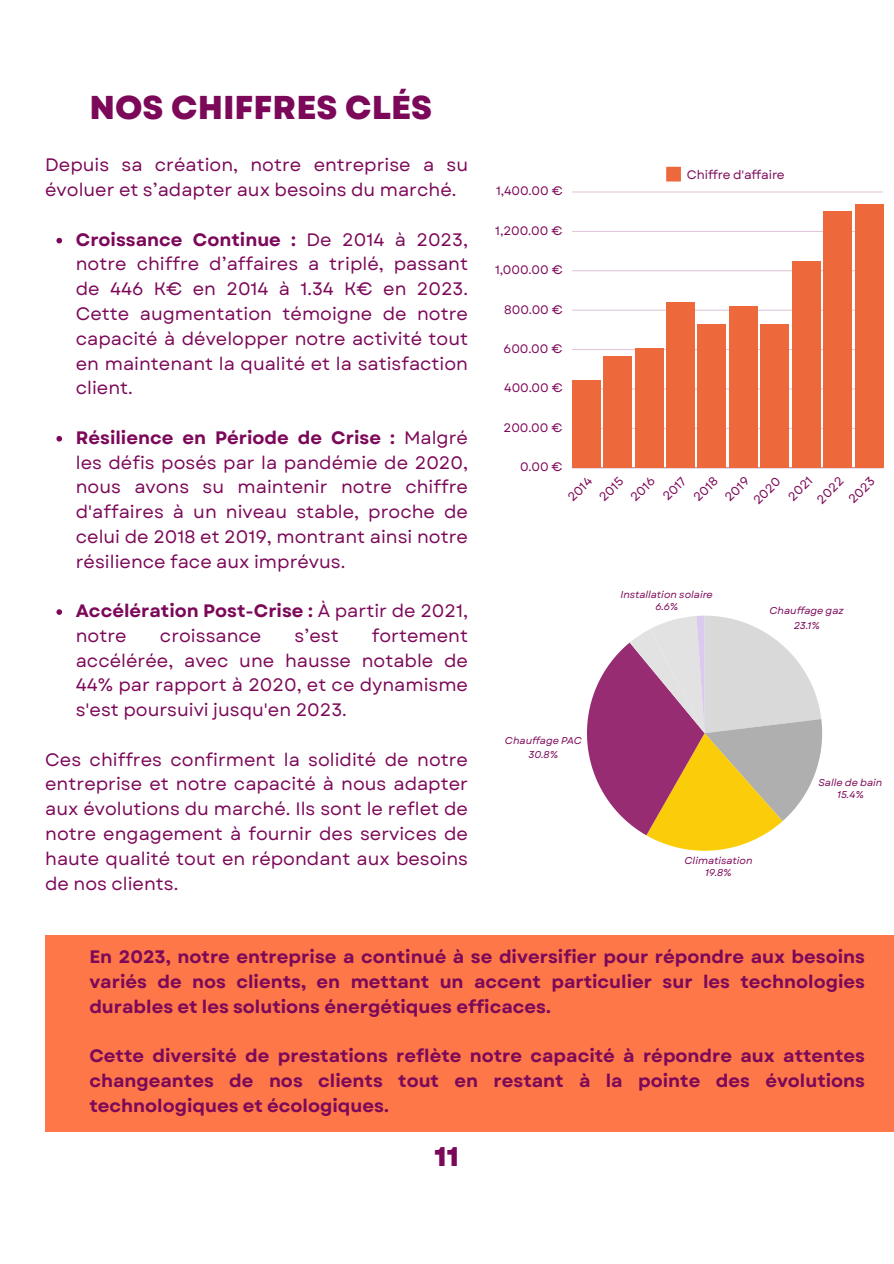
<style>
.page{position:relative;width:894px;height:1264px;background:#fff}
.page>*{position:absolute;margin:0;border:0;box-sizing:border-box;transform-origin:0 0}
.t1{font:800 33px "Garet";color:#7c0859}
.t2{font:800 27px "Garet";color:#7c0859}
.t3{font:18px/24.8px "Garet";color:#7c0859;text-align:justify}
.t4{font:700 18px/24.8px "Garet";color:#7c0859;text-align:justify}
.t5{font:12.3px "Garet";color:#7c0859}
.t6{font:italic 9.9px/12.3px "Garet";color:#7c0859;text-align:center}
.s1{font-weight:700}
.s2{font-weight:400}
</style>
<div class="page">
<div style="left:45px;top:935px;width:848px;height:196px;background:#fe7748"></div>
<svg style="left:587px;top:615px;width:234px;height:235px"></svg>
<svg style="left:666px;top:167px;width:14px;height:14px"></svg>
<hr style="left:572px;top:467px;width:311px;height:1px;background:#7c0859;opacity:.6">
<hr style="left:572px;top:428px;width:311px;height:1px;background:#7c0859;opacity:.25">
<hr style="left:572px;top:389px;width:311px;height:1px;background:#7c0859;opacity:.25">
<hr style="left:572px;top:349px;width:311px;height:1px;background:#7c0859;opacity:.25">
<hr style="left:572px;top:310px;width:311px;height:1px;background:#e9d6e3">
<hr style="left:572px;top:270px;width:311px;height:1px;background:#e6d1e0">
<hr style="left:572px;top:231px;width:311px;height:1px;background:#e2c9db">
<hr style="left:572px;top:192px;width:311px;height:1px;background:#efe1eb">
<div style="left:572px;top:380px;width:28px;height:88px;background:#ed683b"></div>
<div style="left:603px;top:356px;width:28px;height:112px;background:#ed683b"></div>
<div style="left:634px;top:348px;width:29px;height:120px;background:#ed683b"></div>
<div style="left:666px;top:302px;width:28px;height:166px;background:#ed683b"></div>
<div style="left:697px;top:324px;width:28px;height:144px;background:#ed683b"></div>
<div style="left:729px;top:306px;width:28px;height:162px;background:#ed683b"></div>
<div style="left:760px;top:324px;width:28px;height:144px;background:#ed683b"></div>
<div style="left:791px;top:261px;width:29px;height:207px;background:#ed683b"></div>
<div style="left:823px;top:211px;width:28px;height:257px;background:#ed683b"></div>
<div style="left:854px;top:204px;width:29px;height:264px;background:#ed683b"></div>
<svg style="left:56px;top:238px;width:6px;height:5px"></svg>
<svg style="left:56px;top:436px;width:6px;height:5px"></svg>
<svg style="left:56px;top:609px;width:6px;height:6px"></svg>
<p class="t1" style="left:89px;top:84px;width:344px">NOS CHIFFRES CLÉS</p>
<p class="t3" style="left:45px;top:153px;width:424px">Depuis sa création, notre entreprise a su évoluer et s’adapter aux besoins du marché.</p>
<p class="t3" style="left:76px;top:227px;width:393px"><span class="s1">Croissance Continue :</span> De 2014 à 2023, notre chiffre d’affaires a triplé, passant de 446 K€ en 2014 à 1.34 K€ en 2023.<br>Cette augmentation témoigne de notre capacité à développer notre activité tout en maintenant la qualité et la satisfaction client.</p>
<p class="t3" style="left:76px;top:425px;width:393px"><span class="s1">Résilience en Période de Crise :</span> Malgré les défis posés par la pandémie de 2020, nous avons su maintenir notre chiffre d'affaires à un niveau stable, proche de celui de 2018 et 2019, montrant ainsi notre résilience face aux imprévus.</p>
<h2 class="t4" style="left:76px;top:598px;width:393px">Accélération Post-Crise : <span class="s2">À partir de 2021, notre</span></h2>
<h2 class="t3" style="left:76px;top:623px;width:393px;text-indent:296px">fortement accélérée, avec une hausse notable de 44% par rapport à 2020, et ce dynamisme s'est poursuivi jusqu'en 2023.</h2>
<h2 class="t3" style="left:45px;top:747px;width:424px">Ces chiffres confirment la solidité de notre entreprise et notre capacité à nous adapter aux évolutions du marché. Ils sont le reflet de notre engagement à fournir des services de haute qualité tout en répondant aux besoins de nos clients.</h2>
<h2 class="t3" style="left:160px;top:623px;width:103px">croissance</h2>
<h2 class="t3" style="left:294px;top:623px;width:46px">s’est</h2>
<p class="t5" style="left:496px;top:182px;width:68px">1,400.00 €</p>
<p class="t5" style="left:495px;top:221px;width:69px">1,200.00 €</p>
<p class="t5" style="left:495px;top:261px;width:69px">1,000.00 €</p>
<p class="t5" style="left:504px;top:300px;width:60px">800.00 €</p>
<p class="t5" style="left:503px;top:340px;width:61px">600.00 €</p>
<p class="t5" style="left:504px;top:379px;width:60px">400.00 €</p>
<p class="t5" style="left:503px;top:418px;width:61px">200.00 €</p>
<p class="t5" style="left:520px;top:458px;width:44px">0.00 €</p>
<p class="t5" style="left:686px;top:165px;width:99px">Chiffre d'affaire</p>
<p class="t5" style="left:563px;top:493px;width:30px;rotate:-45deg">2014</p>
<p class="t5" style="left:595px;top:493px;width:30px;rotate:-45deg">2015</p>
<p class="t5" style="left:626px;top:493px;width:30px;rotate:-45deg">2016</p>
<p class="t5" style="left:658px;top:492px;width:29px;rotate:-45deg">2017</p>
<p class="t5" style="left:689px;top:493px;width:30px;rotate:-45deg">2018</p>
<p class="t5" style="left:720px;top:493px;width:30px;rotate:-45deg">2019</p>
<p class="t5" style="left:748px;top:496px;width:34px;rotate:-45deg">2020</p>
<p class="t5" style="left:783px;top:492px;width:30px;rotate:-45deg">2021</p>
<p class="t5" style="left:812px;top:495px;width:34px;rotate:-45deg">2022</p>
<p class="t5" style="left:843px;top:495px;width:33px;rotate:-45deg">2023</p>
<p class="t6" style="left:620px;top:588px;width:94px">Installation solaire<br>6.6%</p>
<p class="t6" style="left:769px;top:603px;width:76px;line-height:14.2px">Chauffage gaz<br>23.1%</p>
<p class="t6" style="left:504px;top:733px;width:78px;line-height:14.2px">Chauffage PAC<br>30.8%</p>
<p class="t6" style="left:684px;top:854px;width:70px">Climatisation<br>19.8%</p>
<p class="t6" style="left:818px;top:776px;width:65px">Salle de bain<br>15.4%</p>
<p class="t4" style="left:89px;top:944px;width:777px">En 2023, notre entreprise a continué à se diversifier pour répondre aux besoins variés de nos clients, en mettant un accent particulier sur les technologies durables et les solutions énergétiques efficaces.</p>
<p class="t4" style="left:89px;top:1043px;width:777px">Cette diversité de prestations reflète notre capacité à répondre aux attentes changeantes de nos clients tout en restant à la pointe des évolutions technologiques et écologiques.</p>
<h1 class="t2" style="left:434px;top:1137px;width:26px">11</h1>
</div>
